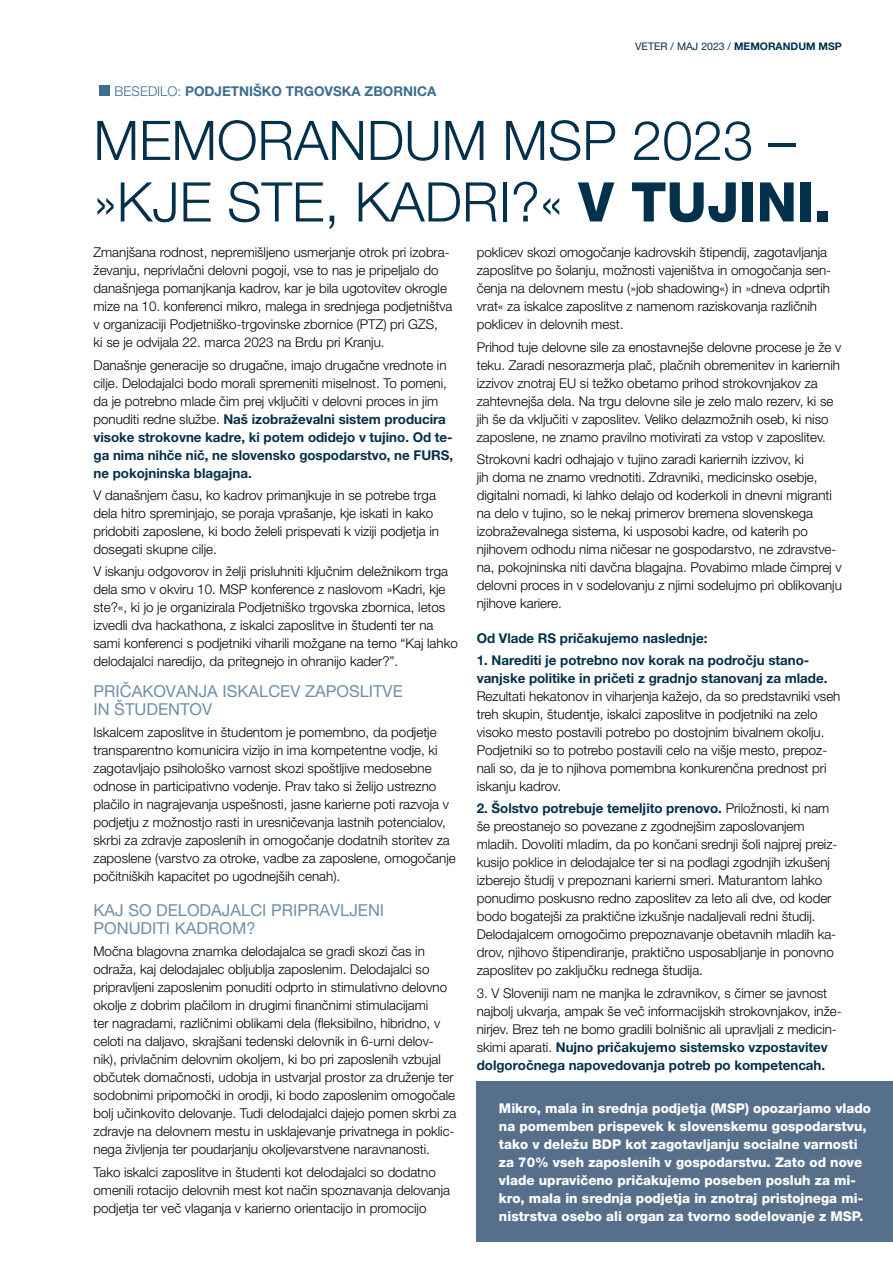
<style>
.page{position:relative;width:893px;height:1263px;background:#fff}
.page>*{position:absolute;margin:0;border:0;box-sizing:border-box;transform-origin:0 0}
.t1{font:300 54.6px/61.5px "Helvetica Neue LT Pro";color:#03304b}
.t2{font:16.5px/18px "Helvetica Neue LT Pro";color:#6e8fa8}
.t3{font:300 13.5px/18px "Helvetica Neue LT Pro";color:#000}
.t4{font:800 13.5px/18px "Helvetica Neue LT Pro";color:#fff}
.t5{font:700 13.5px/18px "Helvetica Neue LT Pro";color:#03304b}
.t6{font:700 13.5px "Helvetica Neue LT Pro";color:#3b6e8f}
.t7{font:10.5px "Helvetica Neue LT Pro";color:#03304b}
.s1{font-weight:700}
.s2{font-weight:300}
.s3{font-weight:800}
.s4{font-weight:700;color:#03304b}
</style>
<div class="page">
<div style="left:99px;top:85px;width:11px;height:11px;background:#3b6e8f"></div>
<div style="left:477px;top:1082px;width:416px;height:160px;background:#56708b"></div>
<p class="t7" style="left:635px;top:40px;width:208px">VETER / MAJ 2023 / <span class="s1">MEMORANDUM MSP</span></p>
<p class="t6" style="left:115px;top:83px;width:323px"><span class="s2">BESEDILO:</span> PODJETNIŠKO TRGOVSKA ZBORNICA</p>
<h1 class="t1" style="left:94px;top:109px;width:739px">MEMORANDUM MSP 2023 – »KJE STE, KADRI?« <span class="s3">V TUJINI.</span></h1>
<p class="t3" style="left:94px;top:243px;width:360px">Zmanjšana rodnost, nepremišljeno usmerjanje otrok pri izobra&shy;ževanju, neprivlačni delovni pogoji, vse to nas je pripeljalo do današnjega pomanjkanja kadrov, kar je bila ugotovitev okrogle mize na 10. konferenci mikro, malega in srednjega podjetništva v organizaciji Podjetniško-trgovinske zbornice (PTZ) pri GZS,<br>ki se je odvijala 22. marca 2023 na Brdu pri Kranju.</p>
<p class="t3" style="left:94px;top:355px;width:361px">Današnje generacije so drugačne, imajo drugačne vrednote in cilje. Delodajalci bodo morali spremeniti miselnost. To pomeni, da je potrebno mlade čim prej vključiti v delovni proces in jim ponuditi redne službe. <span class="s4">Naš izobraževalni sistem producira visoke strokovne kadre, ki potem odidejo v tujino. Od te&shy;ga nima nihče nič, ne slovensko gospodarstvo, ne FURS, ne pokojninska blagajna.</span></p>
<p class="t3" style="left:94px;top:486px;width:347px">V današnjem času, ko kadrov primanjkuje in se potrebe trga dela hitro spreminjajo, se poraja vprašanje, kje iskati in kako pridobiti zaposlene, ki bodo želeli prispevati k viziji podjetja in dosegati skupne cilje.</p>
<p class="t3" style="left:94px;top:562px;width:366px">V iskanju odgovorov in želji prisluhniti ključnim deležnikom trga dela smo v okviru 10. MSP konference z naslovom »Kadri, kje ste?«, ki jo je organizirala Podjetniško trgovska zbornica, letos izvedli dva hackathona, z iskalci zaposlitve in študenti ter na sami konferenci s podjetniki viharili možgane na temo “Kaj lahko delodajalci naredijo, da pritegnejo in ohranijo kader?”.</p>
<p class="t2" style="left:94px;top:682px;width:311px">PRIČAKOVANJA ISKALCEV ZAPOSLITVE<br>IN ŠTUDENTOV</p>
<p class="t3" style="left:94px;top:723px;width:364px">Iskalcem zaposlitve in študentom je pomembno, da podjetje transparentno komunicira vizijo in ima kompetentne vodje, ki zagotavljajo psihološko varnost skozi spoštljive medosebne odnose in participativno vodenje. Prav tako si želijo ustrezno plačilo in nagrajevanja uspešnosti, jasne karierne poti razvoja v podjetju z možnostjo rasti in uresničevanja lastnih potencialov, skrbi za zdravje zaposlenih in omogočanje dodatnih storitev za zaposlene (varstvo za otroke, vadbe za zaposlene, omogočanje počitniških kapacitet po ugodnejših cenah).</p>
<p class="t2" style="left:94px;top:901px;width:292px">KAJ SO DELODAJALCI PRIPRAVLJENI<br>PONUDITI KADROM?</p>
<p class="t3" style="left:94px;top:942px;width:364px">Močna blagovna znamka delodajalca se gradi skozi čas in odraža, kaj delodajalec obljublja zaposlenim. Delodajalci so pripravljeni zaposlenim ponuditi odprto in stimulativno delovno okolje z dobrim plačilom in drugimi finančnimi stimulacijami<br>ter nagradami, različnimi oblikami dela (fleksibilno, hibridno, v celoti na daljavo, skrajšani tedenski delovnik in 6-urni delov&shy;nik), privlačnim delovnim okoljem, ki bo pri zaposlenih vzbujal občutek domačnosti, udobja in ustvarjal prostor za druženje ter sodobnimi pripomočki in orodji, ki bodo zaposlenim omogočale bolj učinkovito delovanje. Tudi delodajalci dajejo pomen skrbi za zdravje na delovnem mestu in usklajevanje privatnega in poklic&shy;nega življenja ter poudarjanju okoljevarstvene naravnanosti.</p>
<p class="t3" style="left:94px;top:1162px;width:358px">Tako iskalci zaposlitve in študenti kot delodajalci so dodatno omenili rotacijo delovnih mest kot način spoznavanja delovanja podjetja ter več vlaganja v karierno orientacijo in promocijo</p>
<p class="t3" style="left:477px;top:243px;width:356px">poklicev skozi omogočanje kadrovskih štipendij, zagotavljanja zaposlitve po šolanju, možnosti vajeništva in omogočanja sen&shy;čenja na delovnem mestu (»job shadowing«) in »dneva odprtih vrat« za iskalce zaposlitve z namenom raziskovanja različnih poklicev in delovnih mest.</p>
<p class="t3" style="left:477px;top:337px;width:366px">Prihod tuje delovne sile za enostavnejše delovne procese je že v teku. Zaradi nesorazmerja plač, plačnih obremenitev in kariernih izzivov znotraj EU si težko obetamo prihod strokovnjakov za zahtevnejša dela. Na trgu delovne sile je zelo malo rezerv, ki se jih še da vključiti v zaposlitev. Veliko delazmožnih oseb, ki niso zaposlene, ne znamo pravilno motivirati za vstop v zaposlitev.</p>
<p class="t3" style="left:477px;top:450px;width:367px">Strokovni kadri odhajajo v tujino zaradi kariernih izzivov, ki<br>jih doma ne znamo vrednotiti. Zdravniki, medicinsko osebje, digitalni nomadi, ki lahko delajo od koderkoli in dnevni migranti na delo v tujino, so le nekaj primerov bremena slovenskega izobraževalnega sistema, ki usposobi kadre, od katerih po njihovem odhodu nima ničesar ne gospodarstvo, ne zdravstve&shy;na, pokojninska niti davčna blagajna. Povabimo mlade čimprej v delovni proces in v sodelovanju z njimi sodelujmo pri oblikovanju njihove kariere.</p>
<p class="t5" style="left:477px;top:629px;width:232px">Od Vlade RS pričakujemo naslednje:</p>
<p class="t5" style="left:477px;top:651px;width:352px">1. Narediti je potrebno nov korak na področju stano&shy;vanjske politike in pričeti z gradnjo stanovanj za mlade.</p>
<p class="t3" style="left:477px;top:687px;width:365px">Rezultati hekatonov in viharjenja kažejo, da so predstavniki vseh treh skupin, študentje, iskalci zaposlitve in podjetniki na zelo visoko mesto postavili potrebo po dostojnim bivalnem okolju.<br>Podjetniki so to potrebo postavili celo na višje mesto, prepoz&shy;nali so, da je to njihova pomembna konkurenčna prednost pri iskanju kadrov.</p>
<p class="t3" style="left:477px;top:799px;width:362px"><span class="s4">2. Šolstvo potrebuje temeljito prenovo.</span> Priložnosti, ki nam še preostanejo so povezane z zgodnejšim zaposlovanjem mladih. Dovoliti mladim, da po končani srednji šoli najprej preiz&shy;kusijo poklice in delodajalce ter si na podlagi zgodnjih izkušenj izberejo študij v prepoznani karierni smeri. Maturantom lahko ponudimo poskusno redno zaposlitev za leto ali dve, od koder bodo bogatejši za praktične izkušnje nadaljevali redni študij.<br>Delodajalcem omogočimo prepoznavanje obetavnih mladih ka&shy;drov, njihovo štipendiranje, praktično usposabljanje in ponovno zaposlitev po zaključku rednega študija.</p>
<p class="t3" style="left:477px;top:983px;width:366px">3. V Sloveniji nam ne manjka le zdravnikov, s čimer se javnost najbolj ukvarja, ampak še več informacijskih strokovnjakov, inže&shy;nirjev. Brez teh ne bomo gradili bolnišnic ali upravljali z medicin&shy;skimi aparati. <span class="s4">Nujno pričakujemo sistemsko vzpostavitev dolgoročnega napovedovanja potreb po kompetencah.</span></p>
<p class="t4" style="left:499px;top:1099px;width:374px">Mikro, mala in srednja podjetja (MSP) opozarjamo vlado na pomemben prispevek k slovenskemu gospodarstvu, tako v deležu BDP kot zagotavljanju socialne varnosti za 70% vseh zaposlenih v gospodarstvu. Zato od nove vlade upravičeno pričakujemo poseben posluh za mi&shy;kro, mala in srednja podjetja in znotraj pristojnega mi&shy;nistrstva osebo ali organ za tvorno sodelovanje z MSP.</p>
</div>
